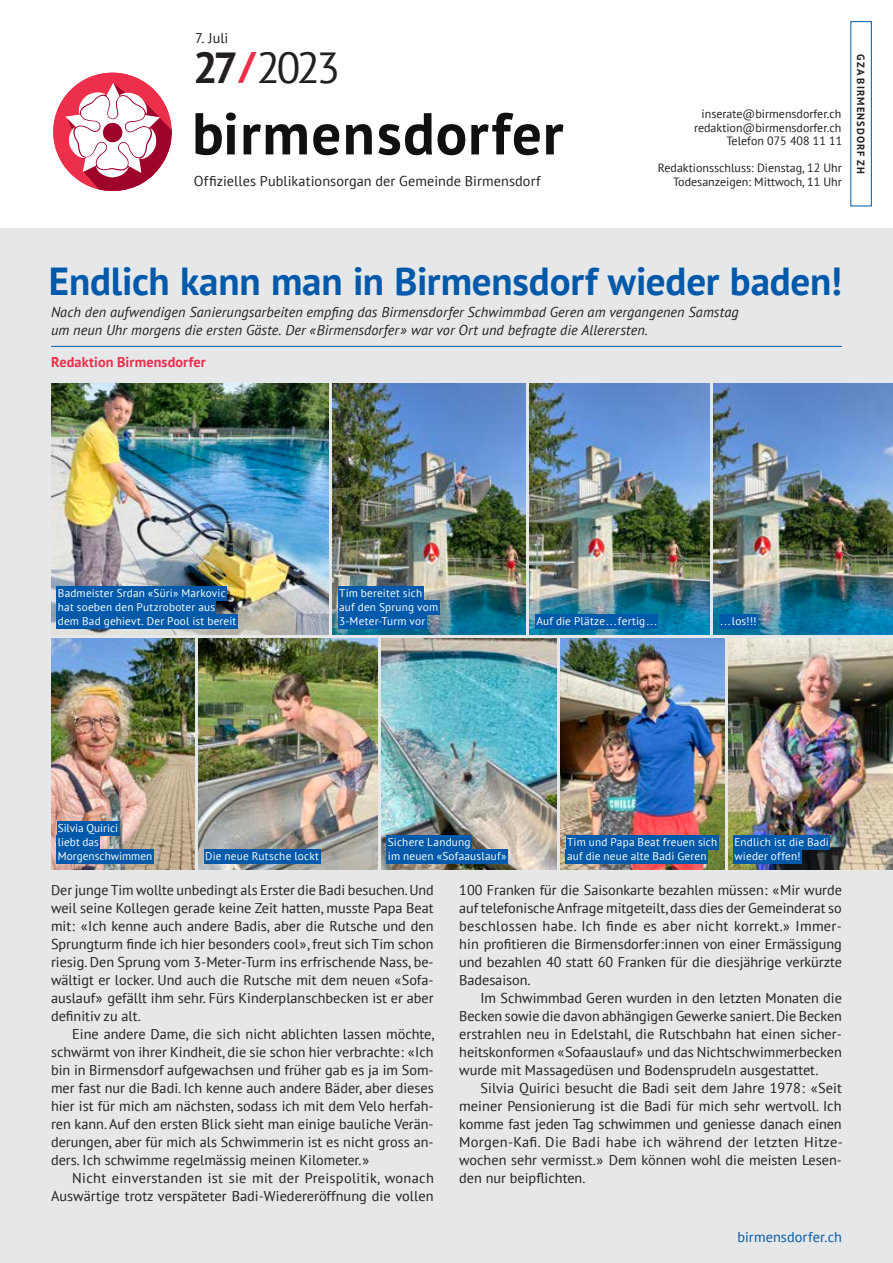
<style>
.page{position:relative;width:893px;height:1263px;background:#e6e7e9}
.page>*{position:absolute;margin:0;border:0;box-sizing:border-box;transform-origin:0 0}
.t1{font:43.35px "PT Sans";color:#231f20}
.t2{font:700 39px "PT Sans";letter-spacing:-.005em;color:#0159a9}
.t3{font:14.25px/18px "PT Sans";color:#231f20;text-align:justify}
.t4{font:italic 14.25px/18px "PT Sans";letter-spacing:.005em;color:#231f20}
.t5{font:700 14.25px "PT Sans";letter-spacing:.01em;color:#ee2f4c}
.t6{font:14.25px "PT Sans";letter-spacing:.005em;color:#0159a9}
.t7{font:12px/13.5px "PT Sans";color:#231f20;text-align:right}
.t8{font:11.25px/14.2px "PT Sans";letter-spacing:.015em;color:#fff}
.t9{font:700 10.5px "PT Sans";letter-spacing:.1em;color:#231f20}
.s1{font-weight:700}
.s2{font-weight:700;color:#ee2f4c}
</style>
<div class="page">
<div style="left:0;top:0;width:893px;height:228px;background:#fff"></div>
<div style="left:850px;top:21px;width:22px;height:185px;border:1px solid #0159a9"></div>
<svg style="left:196px;top:113px;width:40px;height:42px"></svg>
<svg style="left:244px;top:124px;width:63px;height:30px"></svg>
<svg style="left:313px;top:124px;width:26px;height:31px"></svg>
<svg style="left:346px;top:124px;width:26px;height:30px"></svg>
<svg style="left:378px;top:113px;width:54px;height:42px"></svg>
<svg style="left:438px;top:124px;width:27px;height:31px"></svg>
<svg style="left:471px;top:113px;width:69px;height:42px"></svg>
<svg style="left:546px;top:124px;width:17px;height:30px"></svg>
<div style="left:53px;top:73px;width:119px;height:118px;background:#ee2f4c;border-radius:50%"></div>
<svg style="left:66px;top:82px;width:106px;height:109px"></svg>
<hr style="left:51px;top:346px;width:791px;height:1px;background:#0159a9">
<img style="left:332px;top:384px;width:193px;height:251px">
<img style="left:530px;top:384px;width:179px;height:251px">
<img style="left:714px;top:384px;width:179px;height:251px">
<img style="left:51px;top:639px;width:144px;height:231px">
<img style="left:199px;top:639px;width:178px;height:231px">
<img style="left:382px;top:639px;width:175px;height:231px">
<div style="left:338px;top:586px;width:86px;height:14px;background:#0159a9"></div>
<div style="left:338px;top:600px;width:101px;height:15px;background:#0159a9"></div>
<div style="left:338px;top:614px;width:88px;height:15px;background:#0159a9"></div>
<div style="left:57px;top:820px;width:62px;height:15px;background:#0159a9"></div>
<div style="left:57px;top:835px;width:43px;height:15px;background:#0159a9"></div>
<div style="left:57px;top:849px;width:97px;height:15px;background:#0159a9"></div>
<div style="left:535px;top:614px;width:123px;height:15px;background:#0159a9"></div>
<div style="left:204px;top:849px;width:116px;height:15px;background:#0159a9"></div>
<img style="left:51px;top:384px;width:277px;height:251px">
<div style="left:57px;top:586px;width:170px;height:14px;background:#0159a9"></div>
<div style="left:57px;top:600px;width:159px;height:15px;background:#0159a9"></div>
<div style="left:57px;top:614px;width:181px;height:15px;background:#0159a9"></div>
<div style="left:387px;top:835px;width:85px;height:15px;background:#0159a9"></div>
<div style="left:387px;top:849px;width:121px;height:15px;background:#0159a9"></div>
<img style="left:561px;top:639px;width:163px;height:231px">
<img style="left:728px;top:639px;width:165px;height:231px">
<div style="left:566px;top:835px;width:153px;height:15px;background:#0159a9"></div>
<div style="left:566px;top:849px;width:142px;height:15px;background:#0159a9"></div>
<div style="left:733px;top:835px;width:97px;height:15px;background:#0159a9"></div>
<div style="left:733px;top:849px;width:69px;height:15px;background:#0159a9"></div>
<div style="left:719px;top:614px;width:39px;height:15px;background:#0159a9"></div>
<p class="t3" style="left:195px;top:28px;width:35px">7. Juli</p>
<h1 class="t1" style="left:193px;top:40px;width:148px"><span class="s1">27</span><span class="s2">/</span>2023</h1>
<p class="t7" style="left:694px;top:107px;width:150px">inserate@birmensdorfer.ch redaktion@birmensdorfer.ch<br>Telefon 075 408 11 11</p>
<p class="t7" style="left:658px;top:161px;width:186px">Redaktionsschluss: Dienstag, 12 Uhr</p>
<p class="t3" style="left:194px;top:171px;width:348px">Offizielles Publikationsorgan der Gemeinde Birmensdorf</p>
<p class="t7" style="left:673px;top:175px;width:170px">Todesanzeigen: Mittwoch, 11 Uhr</p>
<p class="t9" style="left:868px;top:54px;width:121px;rotate:90deg">GZA BIRMENSDORF ZH</p>
<h2 class="t2" style="left:49px;top:256px;width:794px">Endlich kann man in Birmensdorf wieder baden!</h2>
<p class="t4" style="left:51px;top:303px;width:689px">Nach den aufwendigen Sanierungsarbeiten empfing das Birmensdorfer Schwimmbad Geren am vergangenen Samstag um neun Uhr morgens die ersten Gäste. Der «Birmensdorfer» war vor Ort und befragte die Allerersten.</p>
<p class="t5" style="left:51px;top:352px;width:156px">Redaktion Birmensdorfer</p>
<p class="t8" style="left:58px;top:585px;width:180px">Badmeister Srdan «Sü ri» Markovic hat soeben den Putzroboter aus dem Bad gehievt. Der Pool ist bereit</p>
<p class="t8" style="left:339px;top:585px;width:101px">Tim bereitet sich auf den Sprung vom<br>3-Meter-Turm vor</p>
<p class="t8" style="left:536px;top:614px;width:122px">Auf die Plätze...fertig...</p>
<p class="t8" style="left:720px;top:614px;width:37px">...los!!!</p>
<p class="t8" style="left:58px;top:820px;width:96px">Silvia Quirici<br>liebt das<br>Morgenschwimmen</p>
<p class="t8" style="left:205px;top:849px;width:115px">Die neue Rutsche lockt</p>
<p class="t8" style="left:388px;top:834px;width:120px">Sichere Landung<br>im neuen «Sofaauslauf»</p>
<p class="t8" style="left:567px;top:834px;width:152px">Tim und Papa Beat freuen sich auf die neue alte Badi Geren</p>
<p class="t8" style="left:734px;top:834px;width:96px">Endlich ist die Badi wieder offen!</p>
<p class="t3" style="left:51px;top:881px;width:384px">Der junge Tim wollte unbedingt als Erster die Badi besuchen. Und weil seine Kollegen gerade keine Zeit hatten, musste Papa Beat mit: «Ich kenne auch andere Badis, aber die Rutsche und den Sprungturm finde ich hier besonders cool», freut sich Tim schon riesig. Den Sprung vom 3-Meter-Turm ins erfrischende Nass, be&shy;wältigt er locker. Und auch die Rutsche mit dem neuen «Sofa&shy;auslauf» gefällt ihm sehr. Fürs Kinderplanschbecken ist er aber definitiv zu alt.</p>
<p class="t3" style="left:51px;top:1025px;width:385px;text-indent:21px">Eine andere Dame, die sich nicht ablichten lassen möchte, schwärmt von ihrer Kindheit, die sie schon hier verbrachte: «Ich bin in Birmensdorf aufgewachsen und früher gab es ja im Som&shy;mer fast nur die Badi. Ich kenne auch andere Bäder, aber dieses hier ist für mich am nächsten, sodass ich mit dem Velo herfah&shy;ren kann. Auf den ersten Blick sieht man einige bauliche Verän&shy;derungen, aber für mich als Schwimmerin ist es nicht gross an&shy;ders. Ich schwimme regelmässig meinen Kilometer.»</p>
<p class="t3" style="left:51px;top:1169px;width:384px;text-align:right">Nicht einverstanden ist sie mit der Preispolitik, wonach<br>Auswärtige trotz verspäteter Badi-Wiedereröffnung die vollen</p>
<p class="t3" style="left:459px;top:881px;width:384px">100 Franken für die Saisonkarte bezahlen müssen: «Mir wurde auf telefonische Anfrage mitgeteilt, dass dies der Gemeinderat so beschlossen habe. Ich finde es aber nicht korrekt.» Immer&shy;hin profitieren die Birmensdorfer:innen von einer Ermässigung und bezahlen 40 statt 60 Franken für die diesjährige verkürzte Badesaison.</p>
<p class="t3" style="left:459px;top:989px;width:384px;text-indent:21px">Im Schwimmbad Geren wurden in den letzten Monaten die Becken sowie die davon abhängigen Gewerke saniert. Die Becken erstrahlen neu in Edelstahl, die Rutschbahn hat einen sicher&shy;heitskonformen «Sofaauslauf» und das Nichtschwimmerbecken wurde mit Massagedüsen und Bodensprudeln ausgestattet.</p>
<p class="t3" style="left:459px;top:1079px;width:385px;text-indent:21px">Silvia Quirici besucht die Badi seit dem Jahre 1978: «Seit meiner Pensionierung ist die Badi für mich sehr wertvoll. Ich komme fast jeden Tag schwimmen und geniesse danach einen Morgen-Kafi. Die Badi habe ich während der letzten Hitze&shy;wochen sehr vermisst.» Dem können wohl die meisten Lesen&shy;den nur beipflichten.</p>
<p class="t6" style="left:737px;top:1227px;width:106px">birmensdorfer.ch</p>
</div>
